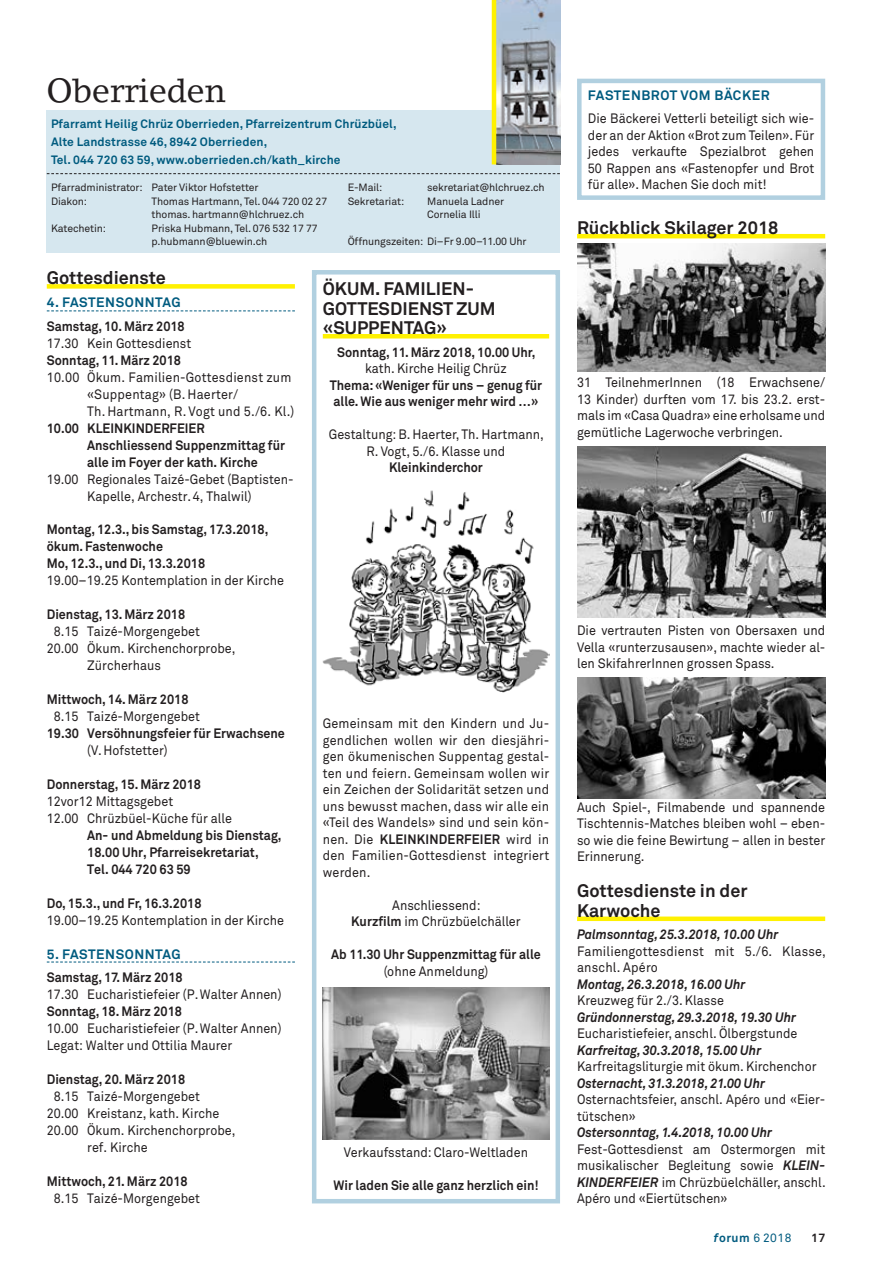
<style>
.page{position:relative;width:872px;height:1263px;background:#fff}
.page>*{position:absolute;margin:0;border:0;box-sizing:border-box;transform-origin:0 0}
.t1{font:33px "Lino Letter";letter-spacing:-.01em;color:#231f20}
.t2{font:700 18px/19.5px "Akkurat Pro";color:#231f20}
.t3{font:13.5px/16.5px "Akkurat Pro";color:#231f20;text-align:justify;scale:.93 1}
.t4{font:700 13.5px/17px "Akkurat Pro";color:#231f20;scale:.93 1}
.t5{font:italic 700 13.5px "Akkurat Pro";color:#231f20;scale:.93 1}
.t6{font:700 13.5px "Akkurat Pro";letter-spacing:.04em;color:#005b7f}
.t7{font:700 12px/18px "Akkurat Pro";letter-spacing:.01em;color:#005b7f}
.t8{font:12px "Akkurat Pro";color:#005b7f}
.t9{font:700 12px "Akkurat Pro";color:#231f20}
.t10{font:10.5px/13.5px "Akkurat Pro";letter-spacing:-.01em;color:#231f20}
.s1{font-weight:700}
.s2{font-weight:700;font-style:italic}
</style>
<div class="page">
<div style="left:47px;top:284px;width:248px;height:5px;background:#fff101"></div>
<svg style="left:47px;top:310px;width:248px;height:1px"></svg>
<svg style="left:47px;top:961px;width:248px;height:1px"></svg>
<hr style="left:577px;top:234px;width:248px;height:4px;background:#fff101">
<div style="left:47px;top:111px;width:513px;height:142px;background:#d6e7ef"></div>
<img style="left:496px;top:0;width:64px;height:164px">
<hr style="left:492px;top:0;width:4px;height:164px;background:#fff101">
<svg style="left:47px;top:173px;width:513px;height:1px"></svg>
<hr style="left:323px;top:334px;width:226px;height:4px;background:#fff101">
<div style="left:312px;top:270px;width:248px;height:933px;border:4px solid #b1d0e0"></div>
<img style="left:323px;top:490px;width:226px;height:203px">
<img style="left:323px;top:987px;width:226px;height:152px">
<div style="left:577px;top:79px;width:248px;height:121px;border:4px solid #b1d0e0"></div>
<div style="left:577px;top:916px;width:248px;height:5px;background:#fff101"></div>
<img style="left:577px;top:243px;width:248px;height:128px">
<img style="left:577px;top:447px;width:248px;height:171px">
<img style="left:577px;top:677px;width:248px;height:121px">
<h1 class="t1" style="left:47px;top:70px;width:181px">Oberrieden</h1>
<p class="t7" style="left:51px;top:115px;width:347px">Pfarramt Heilig Chrüz Oberrieden, Pfarreizentrum Chrüzbüel,<br>Alte Landstrasse 46, 8942 Oberrieden,<br>Tel. 044 720 63 59, www.oberrieden.ch/kath_kirche</p>
<p class="t10" style="left:51px;top:181px;width:209px">Pfarradministrator: Pater Viktor Hofstetter<br>Diakon:</p>
<p class="t10" style="left:348px;top:181px;width:36px">E-Mail:</p>
<p class="t10" style="left:427px;top:181px;width:119px">sekretariat@hlchruez.ch</p>
<p class="t10" style="left:348px;top:194px;width:58px">Sekretariat:</p>
<p class="t10" style="left:427px;top:194px;width:78px">Manuela Ladner<br>Cornelia Illi</p>
<p class="t10" style="left:348px;top:235px;width:180px">Öffnungszeiten: Di–Fr 9.00–11.00 Uhr</p>
<h2 class="t2" style="left:323px;top:279px;width:174px">ÖKUM. FAMILIEN-<br>GOTTESDIENST ZUM «SUPPENTAG»</h2>
<p class="t4" style="left:337px;top:344px;width:215px">Sonntag, 11. März 2018, 10.00 Uhr,</p>
<p class="t3" style="left:365px;top:361px;width:154px">kath. Kirche Heilig Chrüz</p>
<p class="t4" style="left:330px;top:377px;width:230px;line-height:16.5px">Thema: «Weniger für uns – genug für alle. Wie aus weniger mehr wird …»</p>
<p class="t3" style="left:329px;top:427px;width:233px;text-align:center">Gestaltung: B. Haerter, Th. Hartmann,<br>R. Vogt, 5./6. Klasse und</p>
<p class="t4" style="left:389px;top:459px;width:102px">Kleinkinderchor</p>
<p class="t10" style="left:152px;top:194px;width:177px">Thomas Hartmann, Tel. 044 720 02 27 thomas. hartmann@hlchruez.ch</p>
<p class="t10" style="left:51px;top:221px;width:57px">Katechetin:</p>
<p class="t10" style="left:152px;top:221px;width:168px">Priska Hubmann, Tel. 076 532 17 77 p.hubmann@bluewin.ch</p>
<h2 class="t2" style="left:47px;top:268px;width:121px">Gottesdienste</h2>
<p class="t6" style="left:47px;top:294px;width:135px">4. FASTENSONNTAG</p>
<p class="t4" style="left:47px;top:318px;width:150px">Samstag, 10. März 2018</p>
<p class="t3" style="left:47px;top:335px;width:157px">17.30 Kein Gottesdienst</p>
<p class="t4" style="left:47px;top:352px;width:146px">Sonntag, 11. März 2018</p>
<p class="t3" style="left:87px;top:369px;width:224px;line-height:17px;text-align:left;text-indent:-40px">10.00 Ökum. Familien-Gottesdienst zum «Suppentag» (B. Haerter/<br>Th. Hartmann, R. Vogt und 5./6. Kl.)</p>
<p class="t4" style="left:87px;top:420px;width:214px;text-indent:-40px">10.00 KLEINKINDERFEIER<br>Anschliessend Suppenzmittag für alle im Foyer der kath. Kirche</p>
<p class="t3" style="left:47px;top:471px;width:267px;line-height:17px;text-align:center">19.00 Regionales Taizé-Gebet (Baptisten-<br>Kapelle, Archestr.4, Thalwil)</p>
<p class="t4" style="left:47px;top:521px;width:240px">Montag, 12.3., bis Samstag, 17.3.2018, ökum. Fastenwoche<br>Mo, 12.3., und Di, 13.3.2018</p>
<p class="t3" style="left:47px;top:573px;width:256px">19.00–19.25 Kontemplation in der Kirche</p>
<p class="t4" style="left:47px;top:606px;width:150px">Dienstag, 13. März 2018</p>
<p class="t3" style="left:54px;top:624px;width:159px">8.15 Taizé-Morgengebet</p>
<p class="t3" style="left:47px;top:641px;width:204px">20.00 Ökum. Kirchenchorprobe,</p>
<p class="t3" style="left:87px;top:658px;width:81px">Zürcherhaus</p>
<p class="t4" style="left:47px;top:691px;width:154px">Mittwoch, 14. März 2018</p>
<p class="t3" style="left:54px;top:708px;width:159px">8.15 Taizé-Morgengebet</p>
<p class="t4" style="left:47px;top:725px;width:258px">19.30 Versöhnungsfeier für Erwachsene</p>
<p class="t3" style="left:87px;top:742px;width:88px">(V.Hofstetter)</p>
<p class="t4" style="left:47px;top:776px;width:167px">Donnerstag, 15. März 2018</p>
<p class="t3" style="left:47px;top:793px;width:201px;line-height:17px">12vor12 Mittagsgebet<br>12.00 Chrüzbüel-Küche für alle</p>
<p class="t4" style="left:87px;top:827px;width:210px">An- und Abmeldung bis Dienstag,<br>18.00 Uhr, Pfarreisekretariat,<br>Tel. 044 720 63 59</p>
<p class="t4" style="left:47px;top:895px;width:168px">Do, 15.3., und Fr, 16.3.2018</p>
<p class="t3" style="left:47px;top:912px;width:256px">19.00–19.25 Kontemplation in der Kirche</p>
<p class="t6" style="left:47px;top:945px;width:135px">5. FASTENSONNTAG</p>
<p class="t4" style="left:47px;top:969px;width:148px">Samstag, 17. März 2018</p>
<p class="t3" style="left:47px;top:986px;width:254px">17.30 Eucharistiefeier (P.Walter Annen)</p>
<p class="t4" style="left:47px;top:1003px;width:147px">Sonntag, 18. März 2018</p>
<p class="t3" style="left:47px;top:1020px;width:254px;line-height:17px">10.00 Eucharistiefeier (P.Walter Annen)<br>Legat: Walter und Ottilia Maurer</p>
<p class="t4" style="left:47px;top:1071px;width:150px">Dienstag, 20. März 2018</p>
<p class="t3" style="left:54px;top:1088px;width:159px">8.15 Taizé-Morgengebet</p>
<p class="t3" style="left:47px;top:1105px;width:187px">20.00 Kreistanz, kath. Kirche</p>
<p class="t3" style="left:47px;top:1122px;width:204px">20.00 Ökum. Kirchenchorprobe,</p>
<p class="t3" style="left:87px;top:1139px;width:66px">ref. Kirche</p>
<p class="t4" style="left:47px;top:1172px;width:153px">Mittwoch, 21. März 2018</p>
<p class="t3" style="left:54px;top:1190px;width:159px">8.15 Taizé-Morgengebet</p>
<p class="t3" style="left:323px;top:716px;width:245px">Gemeinsam mit den Kindern und Ju&shy;gendlichen wollen wir den diesjähri&shy;gen ökumenischen Suppentag gestal&shy;ten und feiern. Gemeinsam wollen wir ein Zeichen der Solidarität setzen und uns bewusst machen, dass wir alle ein «Teil des Wandels» sind und sein kön&shy;nen. Die <span class="s1">KLEINKINDERFEIER</span> wird in den Familien-Gottesdienst integriert werden.</p>
<p class="t3" style="left:351px;top:897px;width:184px;text-align:center">Anschliessend:<br><span class="s1">Kurzfilm</span> im Chrüzbüelchäller</p>
<p class="t4" style="left:331px;top:946px;width:227px">Ab 11.30 Uhr Suppenzmittag für alle</p>
<p class="t3" style="left:384px;top:963px;width:114px">(ohne Anmeldung)</p>
<p class="t3" style="left:344px;top:1145px;width:199px">Verkaufsstand: Claro-Weltladen</p>
<p class="t4" style="left:333px;top:1177px;width:222px">Wir laden Sie alle ganz herzlich ein!</p>
<p class="t6" style="left:588px;top:87px;width:183px">FASTENBROT VOM BÄCKER</p>
<p class="t3" style="left:588px;top:110px;width:245px">Die Bäckerei Vetterli beteiligt sich wie&shy;der an der Aktion «Brot zum Teilen». Für jedes verkaufte Spezialbrot gehen 50 Rappen ans «Fastenopfer und Brot für alle». Machen Sie doch mit!</p>
<h2 class="t2" style="left:577px;top:218px;width:203px">Rückblick Skilager 2018</h2>
<p class="t3" style="left:577px;top:375px;width:268px">31 TeilnehmerInnen (18 Erwachsene/ 13 Kinder) durften vom 17. bis 23.2. erst&shy;mals im «Casa Quadra» eine erholsame und gemütliche Lagerwoche verbringen.</p>
<p class="t3" style="left:577px;top:622px;width:268px">Die vertrauten Pisten von Obersaxen und Vella «runterzusausen», machte wieder al&shy;len SkifahrerInnen grossen Spass.</p>
<p class="t3" style="left:577px;top:799px;width:268px">Auch Spiel-, Filmabende und spannende Tischtennis-Matches bleiben wohl – eben&shy;so wie die feine Bewirtung – allen in bester Erinnerung.</p>
<h2 class="t2" style="left:577px;top:881px;width:172px">Gottesdienste in der<br>Karwoche</h2>
<p class="t5" style="left:577px;top:926px;width:218px">Palmsonntag, 25.3.2018, 10.00 Uhr</p>
<p class="t3" style="left:577px;top:943px;width:269px">Familiengottesdienst mit 5./6. Klasse, anschl. Apéro</p>
<p class="t5" style="left:577px;top:975px;width:183px">Montag, 26.3.2018, 16.00 Uhr</p>
<p class="t3" style="left:577px;top:993px;width:159px">Kreuzweg für 2./3. Klasse</p>
<p class="t5" style="left:577px;top:1008px;width:237px">Gründonnerstag, 29.3.2018, 19.30 Uhr</p>
<p class="t3" style="left:577px;top:1026px;width:238px">Eucharistiefeier, anschl. Ölbergstunde</p>
<p class="t5" style="left:577px;top:1041px;width:200px">Karfreitag, 30.3.2018, 15.00 Uhr</p>
<p class="t3" style="left:577px;top:1059px;width:259px">Karfreitagsliturgie mit ökum. Kirchenchor</p>
<p class="t5" style="left:577px;top:1074px;width:204px">Osternacht, 31.3.2018, 21.00 Uhr</p>
<p class="t3" style="left:577px;top:1092px;width:268px">Osternachtsfeier, anschl. Apéro und «Eier&shy;tütschen»</p>
<p class="t5" style="left:577px;top:1124px;width:211px">Ostersonntag, 1.4.2018, 10.00 Uhr</p>
<p class="t3" style="left:577px;top:1141px;width:269px">Fest-Gottesdienst am Ostermorgen mit musikalischer Begleitung sowie <span class="s2">KLEIN-KINDERFEIER</span> im Chrüzbüelchäller, anschl.<br>Apéro und «Eiertütschen»</p>
<p class="t8" style="left:714px;top:1231px;width:79px"><span class="s2">f</span><span class="s1">orum</span> 6 2018</p>
<p class="t9" style="left:811px;top:1231px;width:16px">17</p>
</div>
